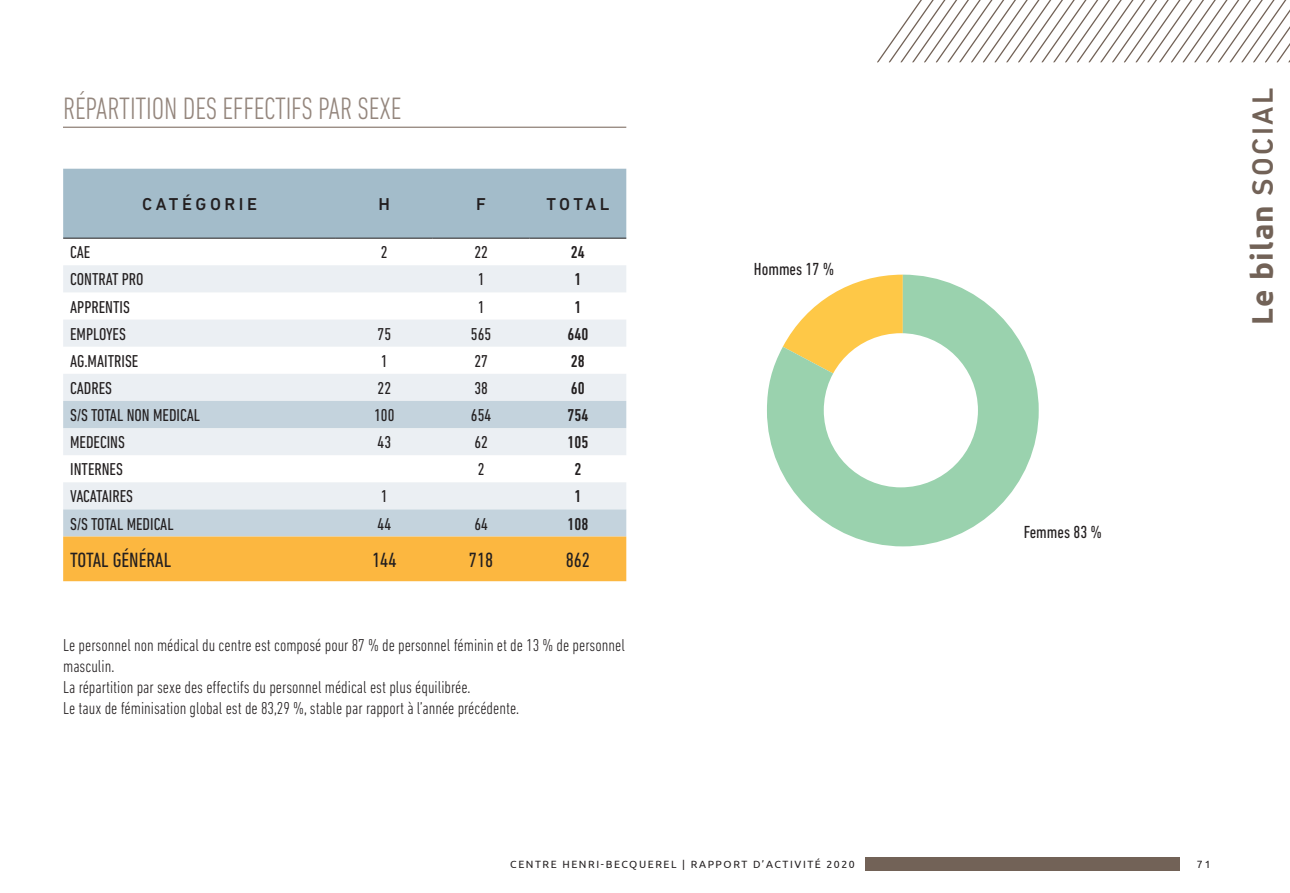
<style>
.page{position:relative;width:1290px;height:893px;background:#fff}
.page>*{position:absolute;margin:0;border:0;box-sizing:border-box;transform-origin:0 0}
.ss_titre_filet_OK_Bi{font:300 condensed 31.5px "DIN Next LT Pro";letter-spacing:-.005em;color:#94867d;scale:.96 1}
.t1{font:700 29.75px "Ubuntu";letter-spacing:.04em;color:#726257}
.text_tablo_10_OK_CAP{font:condensed 21px "DIN Next LT Pro";color:#231f20}
.t2{font:condensed 17.85px "DIN Next LT Pro";color:#231f20}
.text_courant{font:300 condensed 17.5px/21px "DIN Next LT Pro";color:#231f20}
.text_tablo_10_OK_CAP-2{font:condensed 17.5px "DIN Next LT Pro";color:#231f20}
.text_tablo_10_OK_CAP-3{font:500 condensed 17.5px "DIN Next LT Pro";color:#231f20}
.tétiere_tablo_OK{font:500 17.5px "DIN Next LT Pro";letter-spacing:.2em;color:#231f20}
.t3{font:10.5px "Ubuntu";letter-spacing:.15em;color:#231f20}
.s1{font-family:"DIN Next LT Pro";font-weight:500}
</style>
<div class="page">
<svg style="left:877px;top:0;width:413px;height:63px"></svg>
<div style="left:865px;top:857px;width:314px;height:14px;background:#726257"></div>
<div style="left:63px;top:169px;width:563px;height:69px;background:#a3bcca"></div>
<svg style="left:63px;top:265px;width:563px;height:136px;fill:#ebeff3"></svg>
<svg style="left:63px;top:401px;width:563px;height:136px"></svg>
<div style="left:63px;top:537px;width:563px;height:44px;background:#fcb740"></div>
<hr style="left:63px;top:238px;width:273px;height:1px;background:#231f20">
<hr style="left:336px;top:238px;width:97px;height:1px;background:#231f20">
<hr style="left:433px;top:238px;width:96px;height:1px;background:#231f20">
<hr style="left:529px;top:238px;width:97px;height:1px;background:#231f20">
<svg style="left:767px;top:275px;width:272px;height:271px;fill:#9ad2ae"></svg>
<div style="left:824px;top:333px;width:154px;height:154px;background:#fff;border-radius:50%"></div>
<hr style="left:63px;top:127px;width:563px;height:1px;background:#94867d">
<p class="ss_titre_filet_OK_Bi" style="left:63px;top:91px;width:354px">RÉPARTITION DES EFFECTIFS PAR SEXE</p>
<p class="tétiere_tablo_OK" style="left:142px;top:194px;width:116px">CATÉGORIE</p>
<p class="tétiere_tablo_OK" style="left:379px;top:194px;width:13px">H</p>
<p class="tétiere_tablo_OK" style="left:476px;top:194px;width:11px">F</p>
<p class="tétiere_tablo_OK" style="left:546px;top:194px;width:64px">TOTAL</p>
<p class="text_tablo_10_OK_CAP-2" style="left:70px;top:242px;width:22px">CAE</p>
<p class="text_tablo_10_OK_CAP-2" style="left:381px;top:242px;width:8px">2</p>
<p class="text_tablo_10_OK_CAP-2" style="left:474px;top:242px;width:15px">22</p>
<p class="text_tablo_10_OK_CAP-3" style="left:571px;top:242px;width:15px">24</p>
<p class="text_tablo_10_OK_CAP-2" style="left:70px;top:270px;width:75px">CONTRAT PRO</p>
<p class="text_tablo_10_OK_CAP-2" style="left:478px;top:270px;width:8px">1</p>
<p class="text_tablo_10_OK_CAP-3" style="left:574px;top:270px;width:8px">1</p>
<p class="text_tablo_10_OK_CAP-2" style="left:70px;top:297px;width:61px">APPRENTIS</p>
<p class="text_tablo_10_OK_CAP-2" style="left:478px;top:297px;width:8px">1</p>
<p class="text_tablo_10_OK_CAP-3" style="left:574px;top:297px;width:8px">1</p>
<p class="text_tablo_10_OK_CAP-2" style="left:70px;top:324px;width:57px">EMPLOYES</p>
<p class="text_tablo_10_OK_CAP-2" style="left:378px;top:324px;width:15px">75</p>
<p class="text_tablo_10_OK_CAP-2" style="left:471px;top:324px;width:22px">565</p>
<p class="text_tablo_10_OK_CAP-3" style="left:567px;top:324px;width:22px">640</p>
<p class="text_tablo_10_OK_CAP-2" style="left:70px;top:351px;width:70px">AG.MAITRISE</p>
<p class="text_tablo_10_OK_CAP-2" style="left:381px;top:351px;width:8px">1</p>
<p class="text_tablo_10_OK_CAP-2" style="left:474px;top:351px;width:15px">27</p>
<p class="text_tablo_10_OK_CAP-3" style="left:571px;top:351px;width:15px">28</p>
<p class="text_tablo_10_OK_CAP-2" style="left:70px;top:378px;width:43px">CADRES</p>
<p class="text_tablo_10_OK_CAP-2" style="left:378px;top:378px;width:15px">22</p>
<p class="text_tablo_10_OK_CAP-2" style="left:474px;top:378px;width:15px">38</p>
<p class="text_tablo_10_OK_CAP-3" style="left:571px;top:378px;width:15px">60</p>
<p class="text_tablo_10_OK_CAP-2" style="left:70px;top:405px;width:131px">S/S TOTAL NON MEDICAL</p>
<p class="text_tablo_10_OK_CAP-2" style="left:374px;top:405px;width:22px">100</p>
<p class="text_tablo_10_OK_CAP-2" style="left:471px;top:405px;width:22px">654</p>
<p class="text_tablo_10_OK_CAP-3" style="left:567px;top:405px;width:22px">754</p>
<p class="text_tablo_10_OK_CAP-2" style="left:70px;top:432px;width:56px">MEDECINS</p>
<p class="text_tablo_10_OK_CAP-2" style="left:378px;top:432px;width:15px">43</p>
<p class="text_tablo_10_OK_CAP-2" style="left:474px;top:432px;width:15px">62</p>
<p class="text_tablo_10_OK_CAP-3" style="left:567px;top:432px;width:22px">105</p>
<p class="text_tablo_10_OK_CAP-2" style="left:70px;top:459px;width:54px">INTERNES</p>
<p class="text_tablo_10_OK_CAP-2" style="left:478px;top:459px;width:8px">2</p>
<p class="text_tablo_10_OK_CAP-3" style="left:574px;top:459px;width:8px">2</p>
<p class="text_tablo_10_OK_CAP-2" style="left:70px;top:487px;width:64px">VACATAIRES</p>
<p class="text_tablo_10_OK_CAP-2" style="left:381px;top:487px;width:8px">1</p>
<p class="text_tablo_10_OK_CAP-3" style="left:574px;top:487px;width:8px">1</p>
<p class="text_tablo_10_OK_CAP-2" style="left:70px;top:514px;width:105px">S/S TOTAL MEDICAL</p>
<p class="text_tablo_10_OK_CAP-2" style="left:378px;top:514px;width:15px">44</p>
<p class="text_tablo_10_OK_CAP-2" style="left:474px;top:514px;width:15px">64</p>
<p class="text_tablo_10_OK_CAP-3" style="left:567px;top:514px;width:22px">108</p>
<p class="text_tablo_10_OK_CAP" style="left:70px;top:548px;width:103px">TOTAL GÉNÉRAL</p>
<p class="text_tablo_10_OK_CAP" style="left:372px;top:548px;width:26px">144</p>
<p class="text_tablo_10_OK_CAP" style="left:469px;top:548px;width:26px">718</p>
<p class="text_tablo_10_OK_CAP" style="left:566px;top:548px;width:26px">862</p>
<p class="text_courant" style="left:63px;top:635px;width:563px">Le personnel non médical du centre est composé pour 87 % de personnel féminin et de 13 % de personnel masculin.</p>
<p class="text_courant" style="left:63px;top:677px;width:409px">La répartition par sexe des effectifs du personnel médical est plus équilibrée.</p>
<p class="text_courant" style="left:63px;top:698px;width:457px">Le taux de féminisation global est de 83,29 %, stable par rapport à l’année précédente.</p>
<p class="t2" style="left:754px;top:259px;width:82px">Hommes 17 %</p>
<p class="t2" style="left:1024px;top:522px;width:80px">Femmes 83 %</p>
<h2 class="t1" style="left:1244px;top:325px;width:239px;rotate:-90deg">Le bilan <span class="s1">SOCIAL</span></h2>
<p class="t3" style="left:510px;top:858px;width:346px">CENTRE HENRI-BECQUEREL | RAPPORT D’ACTIVITÉ 2020</p>
<p class="t3" style="left:1196px;top:858px;width:15px">71</p>
</div>
